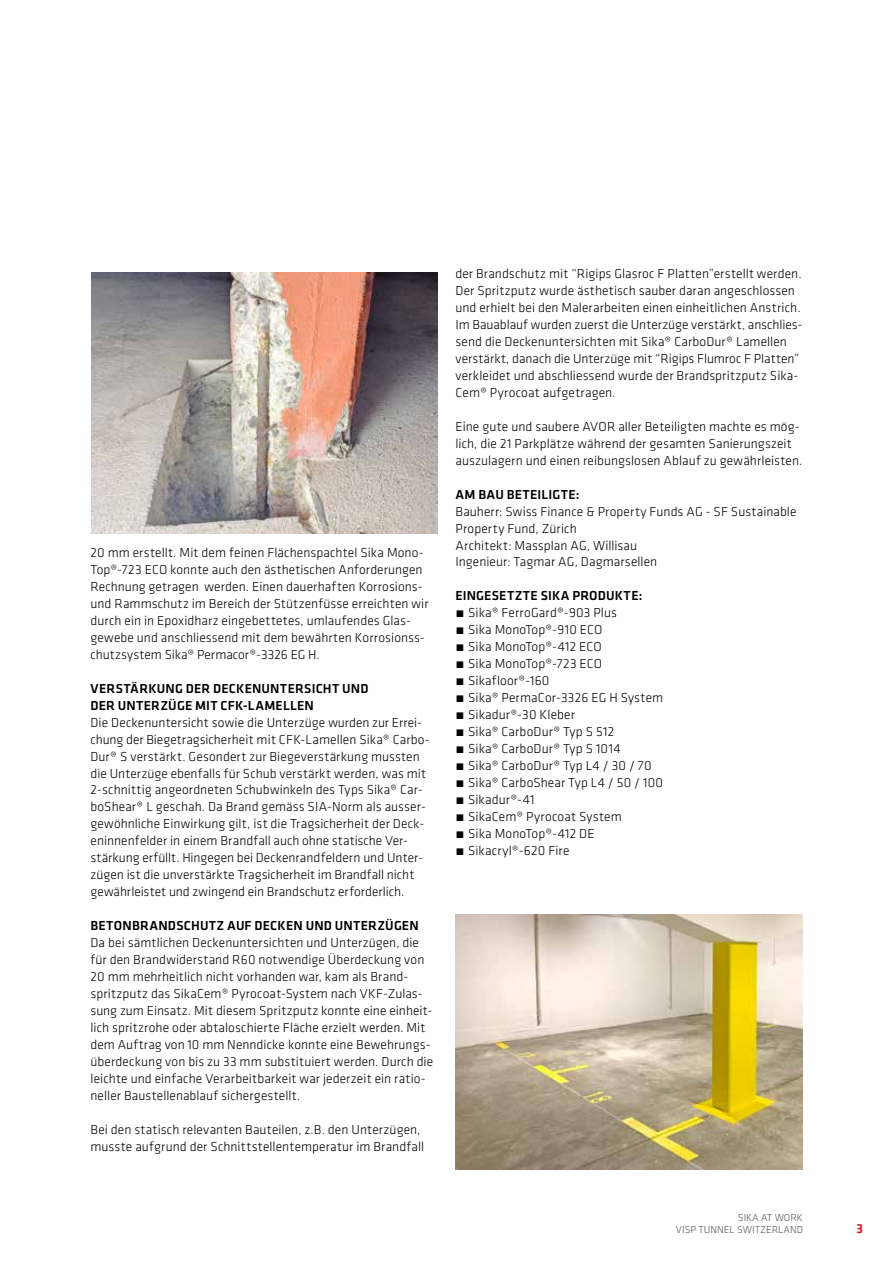
<style>
.page{position:relative;width:893px;height:1263px;background:#fff}
.page>*{position:absolute;margin:0;border:0;box-sizing:border-box;transform-origin:0 0}
.t1{font:300 13.5px/17px "Klavika";letter-spacing:.005em;color:#000}
.t2{font:500 13.5px/17px "Klavika";letter-spacing:.015em;color:#000}
.t3{font:500 13.5px "Klavika";color:#e30613}
.t4{font:300 10.5px/12.6px "Klavika";color:#575756;text-align:right}
</style>
<div class="page">
<img style="left:91px;top:272px;width:347px;height:262px">
<img style="left:455px;top:914px;width:347px;height:255px">
<p class="t1" style="left:91px;top:544px;width:340px">20 mm erstellt. Mit dem feinen Flächenspachtel Sika Mono-Top®-723 ECO konnte auch den ästhetischen Anforderungen Rechnung getragen werden. Einen dauerhaften Korrosions&shy;und Rammschutz im Bereich der Stützenfüsse erreichten wir durch ein in Epoxidharz eingebettetes, umlaufendes Glas&shy;gewebe und anschliessend mit dem bewährten Korrosionss&shy;chutzsystem Sika® Permacor®-3326 EG H.</p>
<p class="t2" style="left:91px;top:679px;width:280px">VERSTÄRKUNG DER DECKENUNTERSICHT UND<br>DER UNTERZÜGE MIT CFK-LAMELLEN</p>
<p class="t1" style="left:91px;top:713px;width:341px">Die Deckenuntersicht sowie die Unterzüge wurden zur Errei&shy;chung der Biegetragsicherheit mit CFK-Lamellen Sika® Carbo-Dur® S verstärkt. Gesondert zur Biegeverstärkung mussten die Unterzüge ebenfalls für Schub verstärkt werden, was mit 2-schnittig angeordneten Schubwinkeln des Typs Sika® Car&shy;boShear® L geschah. Da Brand gemäss SIA-Norm als ausser&shy;gewöhnliche Einwirkung gilt, ist die Tragsicherheit der Deck&shy;eninnenfelder in einem Brandfall auch ohne statische Ver&shy;stärkung erfüllt. Hingegen bei Deckenrandfeldern und Unter&shy;zügen ist die unverstärkte Tragsicherheit im Brandfall nicht gewährleistet und zwingend ein Brandschutz erforderlich.</p>
<p class="t2" style="left:91px;top:917px;width:330px">BETONBRANDSCHUTZ AUF DECKEN UND UNTERZÜGEN</p>
<p class="t1" style="left:91px;top:934px;width:344px">Da bei sämtlichen Deckenuntersichten und Unterzügen, die für den Brandwiderstand R60 notwendige Überdeckung von 20 mm mehrheitlich nicht vorhanden war, kam als Brand&shy;spritzputz das SikaCem® Pyrocoat-System nach VKF-Zulas&shy;sung zum Einsatz. Mit diesem Spritzputz konnte eine einheit&shy;lich spritzrohe oder abtaloschierte Fläche erzielt werden. Mit dem Auftrag von 10 mm Nenndicke konnte eine Bewehrungs&shy;überdeckung von bis zu 33 mm substituiert werden. Durch die leichte und einfache Verarbeitbarkeit war jederzeit ein ratio&shy;neller Baustellenablauf sichergestellt.</p>
<p class="t1" style="left:91px;top:1120px;width:335px">Bei den statisch relevanten Bauteilen, z.B. den Unterzügen, musste aufgrund der Schnittstellentemperatur im Brandfall</p>
<p class="t1" style="left:455px;top:265px;width:348px">der Brandschutz mit “Rigips Glasroc F Platten”erstellt werden.<br>Der Spritzputz wurde ästhetisch sauber daran angeschlossen und erhielt bei den Malerarbeiten einen einheitlichen Anstrich.<br>Im Bauablauf wurden zuerst die Unterzüge verstärkt, anschlies&shy;send die Deckenuntersichten mit Sika® CarboDur® Lamellen verstärkt, danach die Unterzüge mit “Rigips Flumroc F Platten” verkleidet und abschliessend wurde der Brandspritzputz Sika-Cem® Pyrocoat aufgetragen.</p>
<p class="t1" style="left:455px;top:418px;width:348px">Eine gute und saubere AVOR aller Beteiligten machte es mög&shy;lich, die 21 Parkplätze während der gesamten Sanierungszeit auszulagern und einen reibungslosen Ablauf zu gewährleisten.</p>
<p class="t2" style="left:455px;top:485px;width:125px">AM BAU BETEILIGTE:</p>
<p class="t1" style="left:455px;top:502px;width:343px">Bauherr: Swiss Finance &amp; Property Funds AG - SF Sustainable Property Fund, Zürich<br>Architekt: Massplan AG, Willisau<br>Ingenieur: Tagmar AG, Dagmarsellen</p>
<p class="t2" style="left:455px;top:587px;width:188px">EINGESETZTE SIKA PRODUKTE:</p>
<p class="t1" style="left:455px;top:604px;width:209px">́ Sika® FerroGard®-903 Plus<br>́ Sika MonoTop®-910 ECO<br>́ Sika MonoTop®-412 ECO<br>́ Sika MonoTop®-723 ECO<br>́ Sikafloor®-160<br>́ Sika® PermaCor-3326 EG H System ́ Sikadur®-30 Kleber<br>́ Sika® CarboDur® Typ S 512<br>́ Sika® CarboDur® Typ S 1014<br>́ Sika® CarboDur® Typ L4 / 30 / 70 ́ Sika® CarboShear Typ L4 / 50 / 100 ́ Sikadur®-41<br>́ SikaCem® Pyrocoat System<br>́ Sika MonoTop®-412 DE<br>́ Sikacryl®-620 Fire</p>
<p class="t4" style="left:676px;top:1211px;width:128px">SIKA AT WORK<br>VISP TUNNEL SWITZERLAND</p>
<p class="t3" style="left:857px;top:1219px;width:8px">3</p>
</div>
